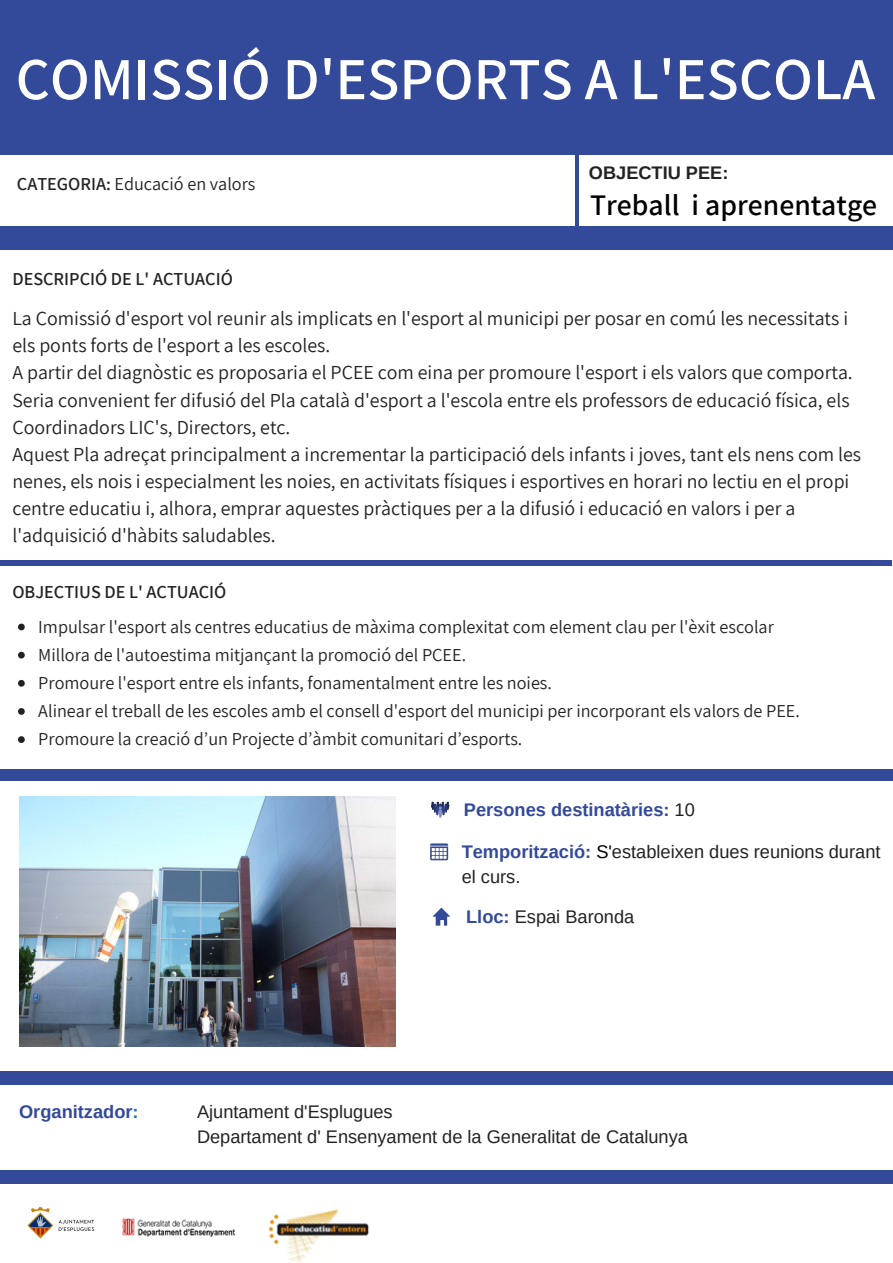
<style>
.page{position:relative;width:893px;height:1263px;background:#fff}
.page>*{position:absolute;margin:0;border:0;box-sizing:border-box;transform-origin:0 0}
.t1{font:600 59.55px "Assistant";color:#fff}
.t2{font:600 29.85px "Assistant";color:#000}
.t3{font:19.8px/27px "Assistant";color:#222}
.t4{font:18.3px/24.8px "Arimo";color:#222}
.t5{font:700 18.3px "Arimo";color:#33499a}
.t6{font:18.15px/28.2px "Assistant";color:#222}
.t7{font:18.15px/24.8px "Arimo";color:#222}
.t8{font:600 18.15px "Assistant";color:#222}
.t9{font:700 18.15px "Arimo";color:#222}
.s1{font-weight:600}
.s2{font-weight:400;color:#222}
.s3{font-weight:700;color:#33499a}
.s4{color:#000}
.s5{color:#1e73be}
</style>
<div class="page">
<div style="left:0;top:226px;width:893px;height:24px;background:#33499a"></div>
<div style="left:0;top:0;width:893px;height:154px;background:#33499a"></div>
<div style="left:0;top:769px;width:893px;height:11px;background:#33499a"></div>
<div style="left:0;top:1071px;width:893px;height:13px;background:#33499a"></div>
<div style="left:0;top:1170px;width:893px;height:13px;background:#33499a"></div>
<img style="left:27px;top:1207px;width:67px;height:32px">
<img style="left:19px;top:796px;width:376px;height:250px">
<svg style="left:18px;top:624px;width:7px;height:6px"></svg>
<svg style="left:18px;top:652px;width:7px;height:6px"></svg>
<svg style="left:18px;top:680px;width:7px;height:7px"></svg>
<svg style="left:18px;top:708px;width:7px;height:7px"></svg>
<svg style="left:18px;top:736px;width:7px;height:7px"></svg>
<hr style="left:575px;top:154px;width:4px;height:22px;background:#33499a">
<hr style="left:575px;top:223px;width:4px;height:22px;background:#33499a">
<hr style="left:575px;top:175px;width:4px;height:48px;background:#33499a">
<div style="left:0;top:561px;width:29px;height:5px;background:#33499a"></div>
<div style="left:862px;top:561px;width:30px;height:5px;background:#33499a"></div>
<div style="left:28px;top:561px;width:208px;height:5px;background:#33499a"></div>
<div style="left:235px;top:561px;width:208px;height:5px;background:#33499a"></div>
<div style="left:443px;top:561px;width:208px;height:5px;background:#33499a"></div>
<div style="left:650px;top:561px;width:208px;height:5px;background:#33499a"></div>
<svg style="left:858px;top:561px;width:4px;height:5px"></svg>
<img style="left:123px;top:1218px;width:112px;height:19px">
<svg style="left:430px;top:843px;width:18px;height:17px"></svg>
<svg style="left:431px;top:802px;width:18px;height:15px"></svg>
<img style="left:268px;top:1209px;width:101px;height:54px">
<svg style="left:432px;top:908px;width:18px;height:18px"></svg>
<h1 class="t1" style="left:16px;top:38px;width:861px">COMISSIÓ D'ESPORTS A L'ESCOLA</h1>
<p class="t6" style="left:17px;top:170px;width:240px"><span class="s1">CATEGORIA:</span> Educació en valors</p>
<p class="t8" style="left:12px;top:266px;width:222px">DESCRIPCIÓ DE L' ACTUACIÓ</p>
<p class="t9" style="left:589px;top:163px;width:141px">OBJECTIU PEE:</p>
<h2 class="t2" style="left:590px;top:185px;width:289px">Treball i aprenentatge</h2>
<p class="t3" style="left:12px;top:305px;width:850px">La Comissió d'esport vol reunir als implicats en l'esport al municipi per posar en comú les necessitats i els ponts forts de l'esport a les escoles.<br>A partir del diagnòstic es proposaria el PCEE com eina per promoure l'esport i els valors que comporta.<br>Seria convenient fer difusió del Pla català d'esport a l'escola entre els professors de educació física, els Coordinadors LIC's, Directors, etc.<br>Aquest Pla adreçat principalment a incrementar la participació dels infants i joves, tant els nens com les nenes, els nois i especialment les noies, en activitats físiques i esportives en horari no lectiu en el propi centre educatiu i, alhora, emprar aquestes pràctiques per a la difusió i educació en valors i per a l'adquisició d'hàbits saludables.</p>
<p class="t8" style="left:12px;top:579px;width:216px">OBJECTIUS DE L' ACTUACIÓ</p>
<p class="t6" style="left:38px;top:612px;width:763px">Impulsar l'esport als centres educatius de màxima complexitat com element clau per l'èxit escolar Millora de l'autoestima mitjançant la promoció del PCEE.<br>Promoure l'esport entre els infants, fonamentalment entre les noies.<br>Alinear el treball de les escoles amb el consell d'esport del municipi per incorporant els valors de PEE.<br>Promoure la creació d’un Projecte d’àmbit comunitari d’esports.</p>
<p class="t5" style="left:464px;top:800px;width:232px">Persones destinatàries: <span class="s2">10</span></p>
<p class="t4" style="left:462px;top:839px;width:420px"><span class="s3">Temporització:</span> <span class="s4">S'</span>estableixen dues reunions durant el curs.</p>
<p class="t4" style="left:466px;top:905px;width:170px"><span class="s3">Lloc:</span> Espai Baronda</p>
<p class="t5" style="left:19px;top:1102px;width:121px">Organitzador<span class="s5">:</span></p>
<p class="t7" style="left:197px;top:1099px;width:492px">Ajuntament d'Esplugues<br>Departament d' Ensenyament de la Generalitat de Catalunya</p>
</div>
